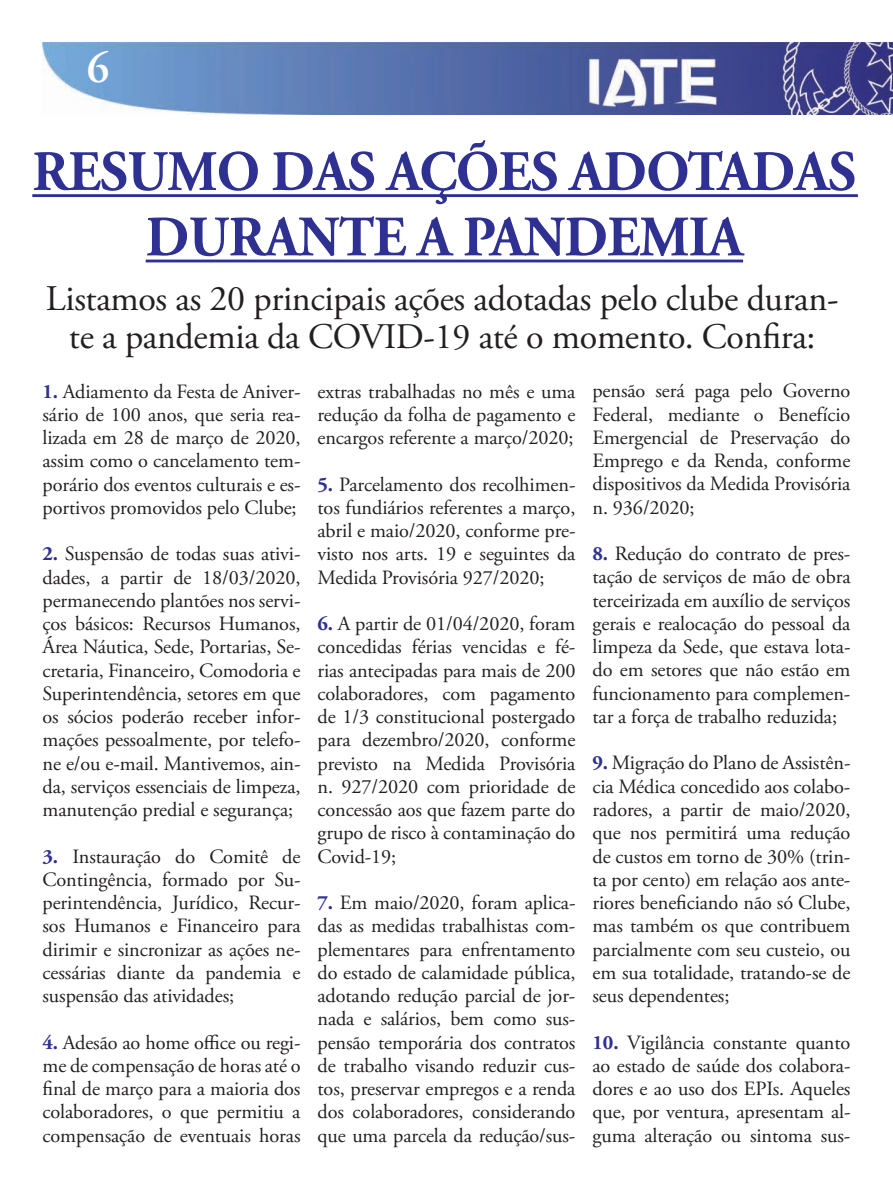
<style>
.page{position:relative;width:893px;height:1191px;background:#fff}
.page>*{position:absolute;margin:0;border:0;box-sizing:border-box;transform-origin:0 0}
.Texto_Comum{font:700 57px/65.4px "Adobe Garamond Pro";letter-spacing:-.01em;color:#2e3092;text-align:center;scale:.96 1}
.t1{font:600 45px "Adobe Garamond Pro";color:#fff}
.Texto_Comum-2{font:36px/37.5px "Adobe Garamond Pro";letter-spacing:-.01em;color:#231f20;text-align:center}
.Texto_Comum-3{font:20.25px/23.2px "Adobe Garamond Pro";letter-spacing:-.005em;color:#231f20;text-align:justify}
.s1{font-weight:700;color:#2e3092}
</style>
<div class="page">
<img style="left:43px;top:43px;width:850px;height:72px">
<hr style="left:32px;top:194px;width:826px;height:3px;background:#2e3092">
<hr style="left:146px;top:259px;width:597px;height:3px;background:#2e3092">
<h2 class="t1" style="left:86px;top:41px;width:24px">6</h2>
<p class="Texto_Comum" style="left:32px;top:140px;width:860px">RESUMO DAS AÇÕES ADOTADAS<br>DURANTE A PANDEMIA</p>
<p class="Texto_Comum-2" style="left:46px;top:281px;width:794px">Listamos as 20 principais ações adotadas pelo clube duran&shy;te a pandemia da COVID-19 até o momento. Confira:</p>
<p class="Texto_Comum-3" style="left:43px;top:380px;width:259px"><span class="s1">1.</span> Adiamento da Festa de Aniver&shy;sário de 100 anos, que seria rea&shy;lizada em 28 de março de 2020, assim como o cancelamento tem&shy;porário dos eventos culturais e es&shy;portivos promovidos pelo Clube;</p>
<p class="Texto_Comum-3" style="left:43px;top:543px;width:259px"><span class="s1">2.</span> Suspensão de todas suas ativi&shy;dades, a partir de 18/03/2020, permanecendo plantões nos servi&shy;ços básicos: Recursos Humanos, Área Náutica, Sede, Portarias, Se&shy;cretaria, Financeiro, Comodoria e Superintendência, setores em que os sócios poderão receber infor&shy;mações pessoalmente, por telefo&shy;ne e/ou e-mail. Mantivemos, ain&shy;da, serviços essenciais de limpeza, manutenção predial e segurança;</p>
<p class="Texto_Comum-3" style="left:43px;top:845px;width:259px"><span class="s1">3.</span> Instauração do Comitê de Contingência, formado por Su&shy;perintendência, Jurídico, Recur&shy;sos Humanos e Financeiro para dirimir e sincronizar as ações ne&shy;cessárias diante da pandemia e suspensão das atividades;</p>
<p class="Texto_Comum-3" style="left:43px;top:1031px;width:259px"><span class="s1">4.</span> Adesão ao home office ou regi&shy;me de compensação de horas até o final de março para a maioria dos colaboradores, o que permitiu a compensação de eventuais horas</p>
<p class="Texto_Comum-3" style="left:317px;top:380px;width:259px">extras trabalhadas no mês e uma redução da folha de pagamento e encargos referente a março/2020;</p>
<p class="Texto_Comum-3" style="left:317px;top:473px;width:259px"><span class="s1">5.</span> Parcelamento dos recolhimen&shy;tos fundiários referentes a março, abril e maio/2020, conforme pre&shy;visto nos arts. 19 e seguintes da Medida Provisória 927/2020;</p>
<p class="Texto_Comum-3" style="left:317px;top:613px;width:259px"><span class="s1">6.</span> A partir de 01/04/2020, foram concedidas férias vencidas e fé&shy;rias antecipadas para mais de 200 colaboradores, com pagamento de 1/3 constitucional postergado para dezembro/2020, conforme previsto na Medida Provisória n. 927/2020 com prioridade de concessão aos que fazem parte do grupo de risco à contaminação do Covid-19;</p>
<p class="Texto_Comum-3" style="left:317px;top:891px;width:259px"><span class="s1">7.</span> Em maio/2020, foram aplica&shy;das as medidas trabalhistas com&shy;plementares para enfrentamento do estado de calamidade pública, adotando redução parcial de jor&shy;nada e salários, bem como sus&shy;pensão temporária dos contratos de trabalho visando reduzir cus&shy;tos, preservar empregos e a renda dos colaboradores, considerando que uma parcela da redução/sus-</p>
<p class="Texto_Comum-3" style="left:592px;top:380px;width:259px">pensão será paga pelo Governo Federal, mediante o Benefício Emergencial de Preservação do Emprego e da Renda, conforme dispositivos da Medida Provisória n. 936/2020;</p>
<p class="Texto_Comum-3" style="left:592px;top:543px;width:260px"><span class="s1">8.</span> Redução do contrato de pres&shy;tação de serviços de mão de obra terceirizada em auxílio de serviços gerais e realocação do pessoal da limpeza da Sede, que estava lota&shy;do em setores que não estão em funcionamento para complemen&shy;tar a força de trabalho reduzida;</p>
<p class="Texto_Comum-3" style="left:592px;top:752px;width:259px"><span class="s1">9.</span> Migração do Plano de Assistên&shy;cia Médica concedido aos colabo&shy;radores, a partir de maio/2020, que nos permitirá uma redução de custos em torno de 30% (trin&shy;ta por cento) em relação aos ante&shy;riores beneficiando não só Clube, mas também os que contribuem parcialmente com seu custeio, ou em sua totalidade, tratando-se de seus dependentes;</p>
<p class="Texto_Comum-3" style="left:592px;top:1031px;width:259px"><span class="s1">10.</span> Vigilância constante quanto ao estado de saúde dos colabora&shy;dores e ao uso dos EPIs. Aqueles que, por ventura, apresentam al&shy;guma alteração ou sintoma sus-</p>
</div>
